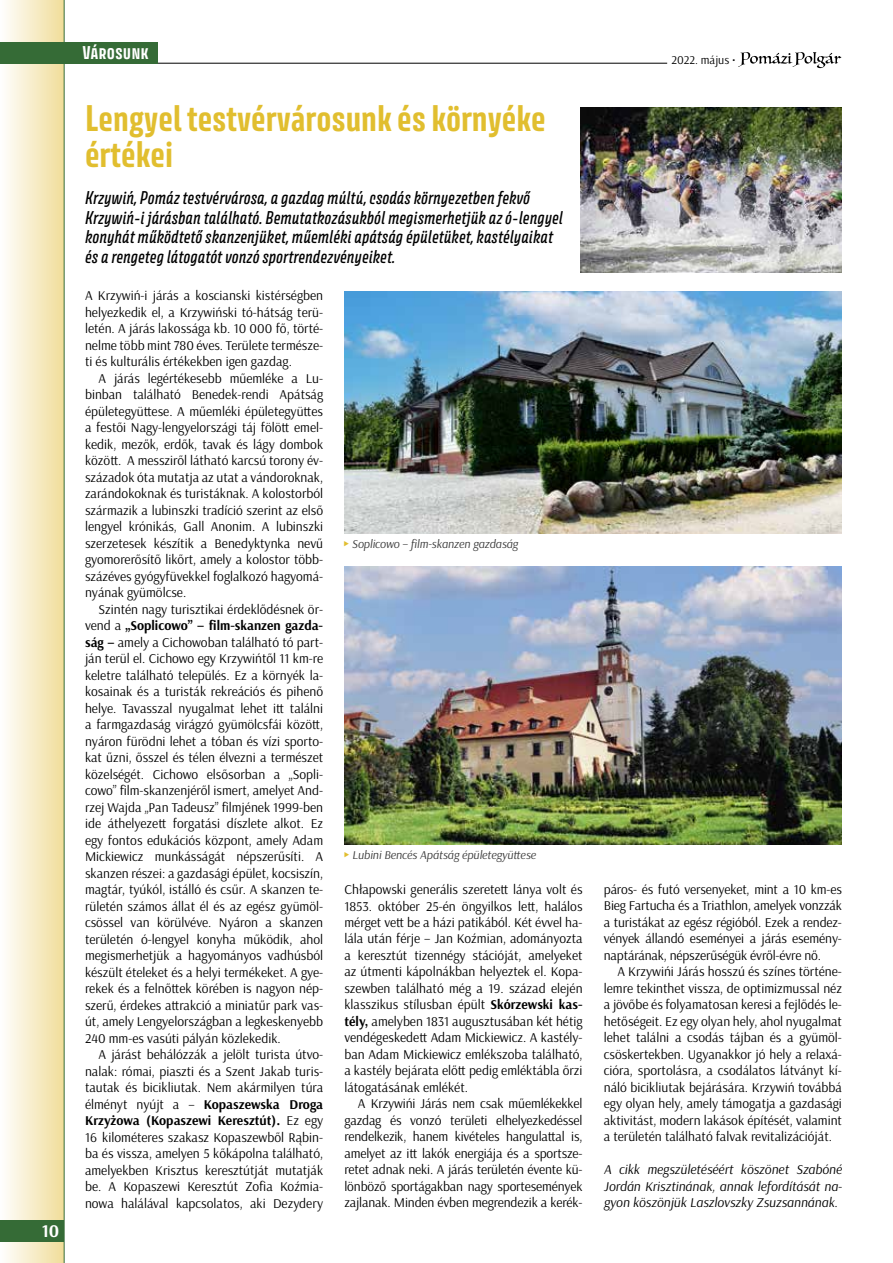
<style>
.page{position:relative;width:893px;height:1263px;background:#fff}
.page>*{position:absolute;margin:0;border:0;box-sizing:border-box;transform-origin:0 0}
.t1{font:700 33px/36px "Avory I Latn";color:#e1be2f}
.t2{font:700 18px "Arsenal";color:#fff}
.t3{font:16.5px/19.5px "Avory I Latn Me It";color:#000}
.t4{font:700 16.5px "Avory I Latn";color:#fff}
.t5{font:13.5px/16.5px "Arsenal";color:#000;text-align:justify}
.t6{font:italic 13.5px/16.5px "Arsenal";color:#000;text-align:justify}
.t7{font:italic 12px "Arsenal";letter-spacing:-.005em;color:#393939}
.t8{font:12px "Arsenal";color:#000}
.s1{font-weight:700}
</style>
<div class="page">
<div style="left:0;top:0;width:64px;height:1263px;background:linear-gradient(to right,#fffeff,#f1de9b)"></div>
<hr style="left:64px;top:0;width:1px;height:1263px;background:#356b36">
<div style="left:0;top:1220px;width:64px;height:22px;background:#356b36"></div>
<svg style="left:738px;top:52px;width:103px;height:16px"></svg>
<hr style="left:156px;top:63px;width:511px;height:1px;background:#000">
<div style="left:0;top:42px;width:157px;height:21px;background:#356b36"></div>
<img style="left:345px;top:567px;width:497px;height:278px">
<img style="left:344px;top:291px;width:497px;height:243px">
<img style="left:580px;top:107px;width:261px;height:165px">
<h2 class="t2" style="left:42px;top:1220px;width:19px">10</h2>
<p class="t4" style="left:82px;top:42px;width:68px">Városunk</p>
<h1 class="t1" style="left:85px;top:100px;width:462px">Lengyel testvérvárosunk és környéke értékei</h1>
<p class="t3" style="left:85px;top:188px;width:479px">Krzywiń, Pomáz testvérvárosa, a gazdag múltú, csodás környezetben fekvő Krzywiń-i járásban található. Bemutatkozásukból megismerhetjük az ó-lengyel konyhát működtető skanzenjüket, műemléki apátság épületüket, kastélyaikat és a rengeteg látogatót vonzó sportrendezvényeiket.</p>
<p class="t5" style="left:85px;top:287px;width:240px">A Krzywiń-i járás a koscianski kistérségben helyezkedik el, a Krzywiński tó-hátság terü&shy;letén. A járás lakossága kb. 10 000 fő, törté&shy;nelme több mint 780 éves. Területe természe&shy;ti és kulturális értékekben igen gazdag.</p>
<p class="t5" style="left:85px;top:370px;width:240px;text-indent:14px">A járás legértékesebb műemléke a Lu&shy;binban található Benedek-rendi Apátság épületegyüttese. A műemléki épületegyüttes a festői Nagy-lengyelországi táj fölött emel&shy;kedik, mezők, erdők, tavak és lágy dombok között. A messziről látható karcsú torony év&shy;századok óta mutatja az utat a vándoroknak, zarándokoknak és turistáknak. A kolostorból származik a lubinszki tradíció szerint az első lengyel krónikás, Gall Anonim. A lubinszki szerzetesek készítik a Benedyktynka nevű gyomorerősítő likőrt, amely a kolostor több&shy;százéves gyógyfüvekkel foglalkozó hagyomá&shy;nyának gyümölcse.</p>
<p class="t5" style="left:85px;top:601px;width:240px;text-indent:14px">Szintén nagy turisztikai érdeklődésnek ör&shy;vend a <span class="s1">„Soplicowo” – film-skanzen gazda&shy;ság –</span> amely a Cichowoban található tó part&shy;ján terül el. Cichowo egy Krzywińtől 11 km-re keletre található település. Ez a környék la&shy;kosainak és a turisták rekreációs és pihenő helye. Tavasszal nyugalmat lehet itt találni a farmgazdaság virágzó gyümölcsfái között, nyáron fürödni lehet a tóban és vízi sporto&shy;kat űzni, ősszel és télen élvezni a természet közelségét. Cichowo elsősorban a „Sopli&shy;cowo” film-skanzenjéről ismert, amelyet And&shy;rzej Wajda „Pan Tadeusz” filmjének 1999-ben ide áthelyezett forgatási díszlete alkot. Ez egy fontos edukációs központ, amely Adam Mickiewicz munkásságát népszerűsíti. A skanzen részei: a gazdasági épület, kocsiszín, magtár, tyúkól, istálló és csűr. A skanzen te&shy;rületén számos állat él és az egész gyümöl&shy;csössel van körülvéve. Nyáron a skanzen területén ó-lengyel konyha működik, ahol megismerhetjük a hagyományos vadhúsból készült ételeket és a helyi termékeket. A gye&shy;rekek és a felnőttek körében is nagyon nép&shy;szerű, érdekes attrakció a miniatűr park vas&shy;út, amely Lengyelországban a legkeskenyebb 240 mm-es vasúti pályán közlekedik.</p>
<p class="t5" style="left:85px;top:1046px;width:240px;text-indent:14px">A járást behálózzák a jelölt turista útvo&shy;nalak: római, piaszti és a Szent Jakab turis&shy;tautak és bicikliutak. Nem akármilyen túra élményt nyújt a – <span class="s1">Kopaszewska Droga Krzyżowa (Kopaszewi Keresztút).</span> Ez egy 16 kilométeres szakasz Kopaszewből Rąbin&shy;ba és vissza, amelyen 5 kőkápolna található, amelyekben Krisztus keresztútját mutatják be. A Kopaszewi Keresztút Zofia Koźmia&shy;nowa halálával kapcsolatos, aki Dezydery</p>
<p class="t7" style="left:352px;top:536px;width:168px">Soplicowo – film-skanzen gazdaság</p>
<p class="t7" style="left:352px;top:847px;width:185px">Lubini Bencés Apátság épületegyüttese</p>
<p class="t5" style="left:344px;top:881px;width:240px">Chłapowski generális szeretett lánya volt és 1853. október 25-én öngyilkos lett, halálos mérget vett be a házi patikából. Két évvel ha&shy;lála után férje – Jan Koźmian, adományozta a keresztút tizennégy stációját, amelyeket az útmenti kápolnákban helyeztek el. Kopa&shy;szewben található még a 19. század elején klasszikus stílusban épült <span class="s1">Skórzewski kas&shy;tély,</span> amelyben 1831 augusztusában két hétig vendégeskedett Adam Mickiewicz. A kastély&shy;ban Adam Mickiewicz emlékszoba található, a kastély bejárata előtt pedig emléktábla őrzi látogatásának emlékét.</p>
<p class="t5" style="left:344px;top:1096px;width:240px;text-indent:14px">A Krzywińi Járás nem csak műemlékekkel gazdag és vonzó területi elhelyezkedéssel rendelkezik, hanem kivételes hangulattal is, amelyet az itt lakók energiája és a sportsze&shy;retet adnak neki. A járás területén évente kü&shy;lönböző sportágakban nagy sportesemények zajlanak. Minden évben megrendezik a kerék-</p>
<p class="t8" style="left:671px;top:52px;width:66px">2022. május •</p>
<p class="t5" style="left:604px;top:881px;width:240px">páros- és futó versenyeket, mint a 10 km-es Bieg Fartucha és a Triathlon, amelyek vonzzák a turistákat az egész régióból. Ezek a rendez&shy;vények állandó eseményei a járás esemény&shy;naptárának, népszerűségük évről-évre nő.</p>
<p class="t5" style="left:604px;top:964px;width:240px;text-indent:14px">A Krzywińi Járás hosszú és színes történe&shy;lemre tekinthet vissza, de optimizmussal néz a jövőbe és folyamatosan keresi a fejlődés le&shy;hetőségeit. Ez egy olyan hely, ahol nyugalmat lehet találni a csodás tájban és a gyümöl&shy;csöskertekben. Ugyanakkor jó hely a relaxá&shy;cióra, sportolásra, a csodálatos látványt kí&shy;náló bicikliutak bejárására. Krzywiń továbbá egy olyan hely, amely támogatja a gazdasági aktivitást, modern lakások építését, valamint a területén található falvak revitalizációját.</p>
<p class="t6" style="left:604px;top:1162px;width:240px">A cikk megszületéséért köszönet Szabóné Jordán Krisztinának, annak lefordítását na&shy;gyon köszönjük Laszlovszky Zsuzsannának.</p>
</div>
